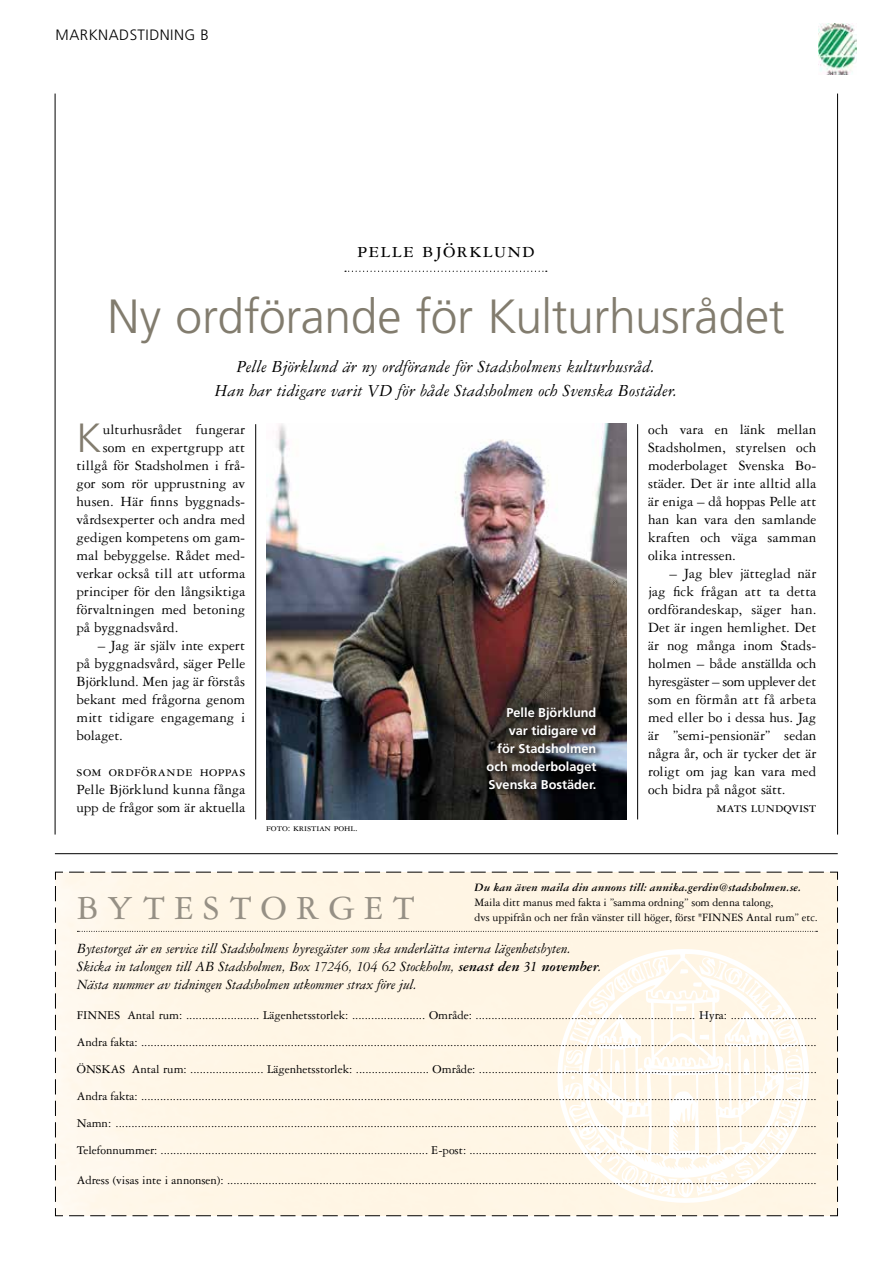
<style>
.page{position:relative;width:893px;height:1263px;background:#fff}
.page>*{position:absolute;margin:0;border:0;box-sizing:border-box;transform-origin:0 0}
.t1{font:300 48px "Frutiger";letter-spacing:-.01em;color:#827c6e}
.t2{font:300 40.8px "Frutiger";color:#827c6e}
.t3{font:36px "Garamond 3 LT Std";color:#969085}
.t4{font:22.5px "Garamond 3 LT Std";color:#000}
.t5{font:italic 18px/24px "Garamond 3 LT Std";letter-spacing:.01em;color:#000;text-align:center}
.t6{font:15px/18px "Garamond 3 LT Std";letter-spacing:.01em;color:#000;text-align:justify}
.t7{font:italic 15px/18px "Garamond 3 LT Std";letter-spacing:-.005em;color:#000}
.t8{font:300 15px "Frutiger";letter-spacing:.03em;color:#000}
.t9{font:12.75px/27px "Garamond 3 LT Std";color:#000;text-align:justify}
.t10{font:700 12.75px/18px "Frutiger";color:#fff;text-align:right}
.t11{font:12px/15px "Garamond 3 LT Std";letter-spacing:.01em;color:#000}
.t12{font:italic 700 12px "Garamond 3 LT Std";letter-spacing:-.005em;color:#000}
.t13{font:10.5px "Garamond 3 LT Std";color:#000}
.s1{font-weight:700}
</style>
<div class="page">
<img style="left:266px;top:424px;width:360px;height:395px">
<img style="left:819px;top:23px;width:37px;height:51px">
<hr style="left:55px;top:94px;width:1px;height:740px;background:#000">
<hr style="left:837px;top:94px;width:1px;height:740px;background:#000">
<svg style="left:345px;top:271px;width:202px;height:1px"></svg>
<hr style="left:255px;top:424px;width:1px;height:395px;background:#000">
<svg style="left:55px;top:872px;width:783px;height:344px"></svg>
<hr style="left:55px;top:853px;width:783px;height:1px;background:#000">
<hr style="left:637px;top:424px;width:1px;height:395px;background:#000">
<svg style="left:486px;top:706px;width:118px;height:90px"></svg>
<p class="t8" style="left:56px;top:26px;width:155px">MARKNADSTIDNING B</p>
<h3 class="t4" style="left:357px;top:238px;width:179px">PELLE BJÖRKLUND</h3>
<h1 class="t1" style="left:108px;top:289px;width:679px">Ny ordförande för Kulturhusrådet</h1>
<h3 class="t5" style="left:215px;top:355px;width:464px">Pelle Björklund är ny ordförande för Stadsholmens kulturhusråd.<br>Han har tidigare varit VD för både Stadsholmen och Svenska Bostäder.</h3>
<h2 class="t2" style="left:77px;top:415px;width:26px">K</h2>
<p class="t6" style="left:103px;top:420px;width:144px">ulturhusrådet fungerar</p>
<p class="t6" style="left:103px;top:438px;width:144px">som en expertgrupp att</p>
<p class="t6" style="left:77px;top:456px;width:170px">tillgå för Stadsholmen i frå-</p>
<p class="t6" style="left:77px;top:474px;width:170px">gor som rör upprustning av</p>
<p class="t6" style="left:77px;top:492px;width:170px">husen. Här finns byggnads-</p>
<p class="t6" style="left:77px;top:510px;width:170px">vårdsexperter och andra med</p>
<p class="t6" style="left:77px;top:528px;width:170px">gedigen kompetens om gam-</p>
<p class="t6" style="left:77px;top:546px;width:170px">mal bebyggelse. Rådet med-</p>
<p class="t6" style="left:77px;top:564px;width:170px">verkar också till att utforma</p>
<p class="t6" style="left:77px;top:582px;width:170px">principer för den långsiktiga</p>
<p class="t6" style="left:77px;top:600px;width:170px">förvaltningen med betoning</p>
<p class="t6" style="left:77px;top:618px;width:103px">på byggnadsvård.</p>
<p class="t6" style="left:77px;top:636px;width:170px;text-indent:21px">– Jag är själv inte expert på byggnadsvård, säger Pelle Björklund. Men jag är förstås bekant med frågorna genom mitt tidigare engagemang i bolaget.</p>
<p class="t6" style="left:77px;top:762px;width:170px">Som ordförande hoppas Pelle Björklund kunna fånga upp de frågor som är aktuella</p>
<p class="t13" style="left:266px;top:822px;width:93px">Foto: kristian pohl.</p>
<p class="t10" style="left:487px;top:703px;width:111px">Pelle Björklund var tidigare vd<br>för Stadsholmen och moderbolaget<br>Svenska Bostäder.</p>
<p class="t6" style="left:648px;top:420px;width:170px">och vara en länk mellan Stadsholmen, styrelsen och moderbolaget Svenska Bo&shy;städer. Det är inte alltid alla är eniga – då hoppas Pelle att han kan vara den samlande kraften och väga samman olika intressen.</p>
<p class="t6" style="left:669px;top:564px;width:149px">– Jag blev jätteglad när</p>
<p class="t6" style="left:648px;top:582px;width:170px">jag fick frågan att ta detta</p>
<p class="t6" style="left:648px;top:600px;width:170px">ordförandeskap, säger han.</p>
<p class="t6" style="left:648px;top:618px;width:170px">Det är ingen hemlighet. Det</p>
<p class="t6" style="left:648px;top:636px;width:170px">är nog många inom Stads-</p>
<p class="t6" style="left:648px;top:654px;width:170px">holmen – både anställda och</p>
<p class="t6" style="left:648px;top:672px;width:170px">hyresgäster – som upplever det</p>
<p class="t6" style="left:648px;top:690px;width:170px">som en förmån att få arbeta</p>
<p class="t6" style="left:648px;top:708px;width:170px">med eller bo i dessa hus. Jag</p>
<p class="t6" style="left:648px;top:726px;width:170px">är ”semi-pensionär” sedan</p>
<p class="t6" style="left:648px;top:744px;width:170px">några år, och är tycker det är</p>
<p class="t6" style="left:648px;top:762px;width:170px">roligt om jag kan vara med</p>
<p class="t6" style="left:648px;top:780px;width:139px">och bidra på något sätt.</p>
<p class="t6" style="left:717px;top:798px;width:101px">mats lundqvist</p>
<p class="t12" style="left:474px;top:881px;width:328px">Du kan även maila din annons till: annika.gerdin@stadsholmen.se.</p>
<p class="t11" style="left:474px;top:895px;width:345px">Maila ditt manus med fakta i ”samma ordning” som denna talong,<br>dvs uppifrån och ner från vänster till höger, först "FINNES Antal rum” etc.</p>
<h3 class="t3" style="left:77px;top:889px;width:339px">B YT E ST O R G E T</h3>
<p class="t7" style="left:77px;top:940px;width:526px">Bytestorget är en service till Stadsholmens hyresgäster som ska underlätta interna lägenhetsbyten.<br>Skicka in talongen till AB Stadsholmen, Box 17246, 104 62 Stockholm, <span class="s1">senast den 31 november</span>.<br>Nästa nummer av tidningen Stadsholmen utkommer strax före jul.</p>
<p class="t9" style="left:77px;top:1001px;width:741px">FINNES Antal rum: ....................... Lägenhetsstorlek: ....................... Område: ..................................................................... Hyra: ...........................<br>Andra fakta: ....................................................................................................................................................................................................................<br>ÖNSKAS Antal rum: ....................... Lägenhetsstorlek: ....................... Område: ..........................................................................................................<br>Andra fakta: ....................................................................................................................................................................................................................<br>Namn: ............................................................................................................................................................................................................................<br>Telefonnummer: .................................................................................... E-post: .............................................................................................................</p>
<p class="t9" style="left:77px;top:1166px;width:741px">Adress (visas inte i annonsen): .........................................................................................................................................................................................</p>
<p class="t11" style="left:444px;top:1172px;width:7px">8</p>
</div>
